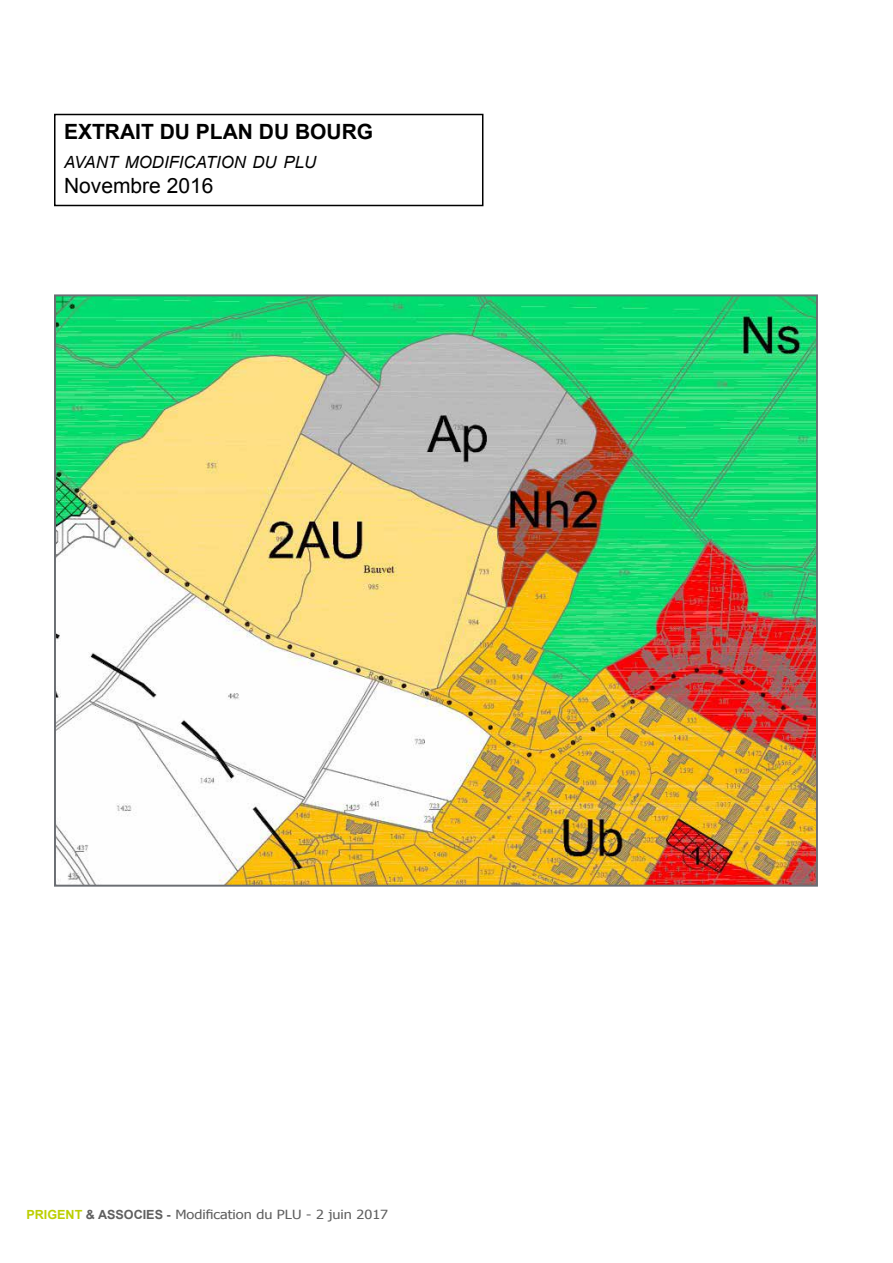
<style>
.page{position:relative;width:893px;height:1263px;background:#fff}
.page>*{position:absolute;margin:0;border:0;box-sizing:border-box;transform-origin:0 0}
.t1{font:700 21px "Arial";color:#000}
.t2{font:21px "Arial";color:#000}
.t3{font:italic 16.8px "Arial";color:#000}
.t4{font:12.6px "Tahoma";color:#5f5f5f;scale:1.15 1}
.s1{font-family:"Arial";font-weight:700;color:#bccf00}
.s2{font-family:"Arial";font-weight:700}
</style>
<div class="page">
<div style="left:54px;top:114px;width:429px;height:92px;border:2px solid #000"></div>
<img style="left:57px;top:297px;width:758px;height:587px">
<h1 class="t1" style="left:64px;top:118px;width:311px">EXTRAIT DU PLAN DU BOURG</h1>
<h2 class="t3" style="left:64px;top:151px;width:254px">AVANT MODIFICATION DU PLU</h2>
<h1 class="t2" style="left:64px;top:172px;width:151px">Novembre 2016</h1>
<p class="t4" style="left:26px;top:1205px;width:316px"><span class="s1">PRIGENT</span> <span class="s2">&amp; ASSOCIES -</span> Modification du PLU - 2 juin 2017</p>
</div>
